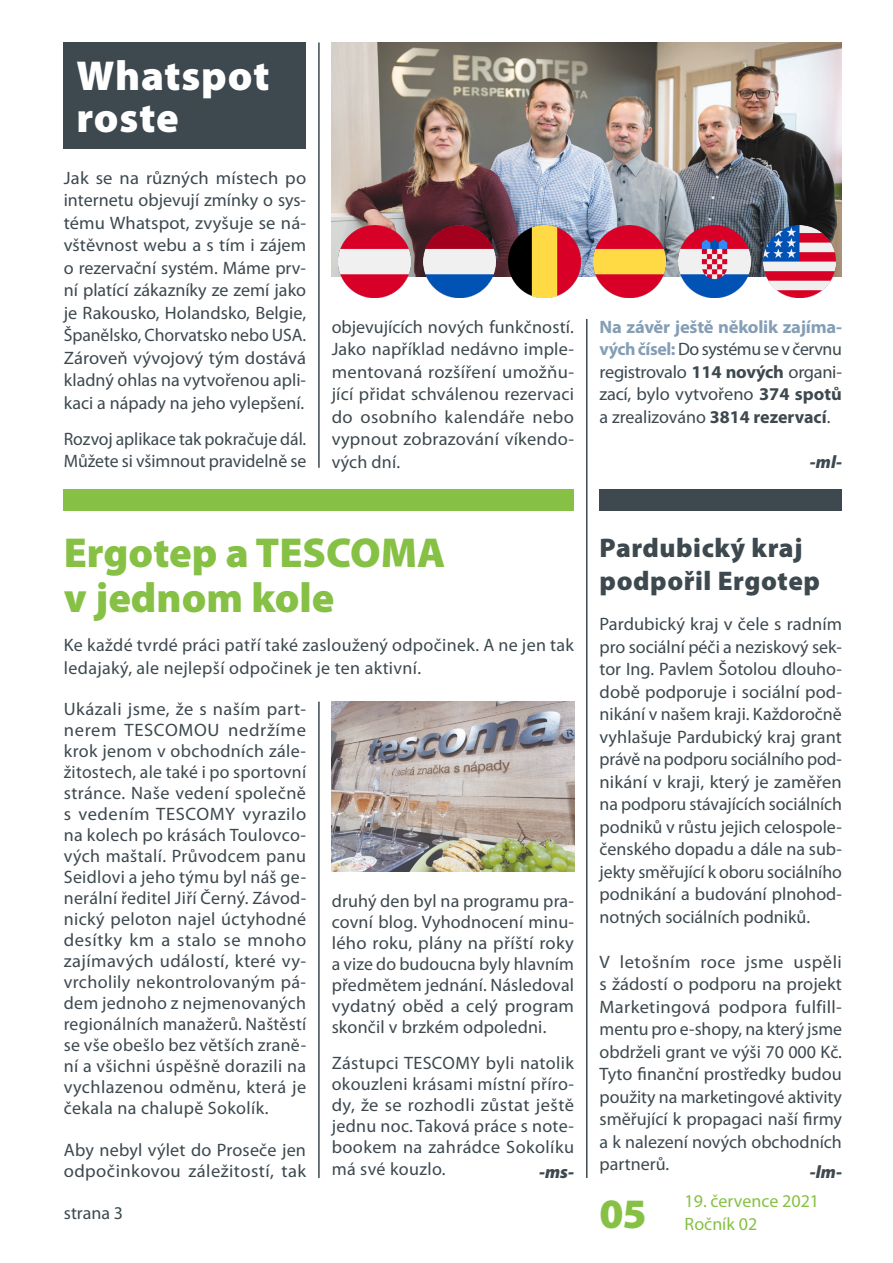
<style>
.page{position:relative;width:893px;height:1263px;background:#fff}
.page>*{position:absolute;margin:0;border:0;box-sizing:border-box;transform-origin:0 0}
.t1{font:900 42px "Myriad Pro";color:#86c145}
.t2{font:900 42px "Myriad Pro";letter-spacing:.02em;color:#fff}
.t3{font:900 27px/32.4px "Myriad Pro";letter-spacing:.02em;color:#3d494f}
.t4{font:18px/22.5px "Myriad Pro";letter-spacing:.01em;color:#3d494f;text-align:justify}
.t5{font:18px "Myriad Pro";color:#86c145}
.t6{font:italic 900 18px "Myriad Pro";color:#3d494f}
.s1{font-weight:700;color:#849eb6}
.s2{font-weight:700}
</style>
<div class="page">
<div style="left:64px;top:43px;width:242px;height:106px;background:#3d494f"></div>
<hr style="left:318px;top:43px;width:2px;height:425px;background:#3d494f">
<hr style="left:586px;top:319px;width:1px;height:859px;background:#3d494f">
<div style="left:64px;top:489px;width:510px;height:21px;background:#86c145"></div>
<img style="left:332px;top:43px;width:510px;height:233px">
<img style="left:423px;top:225px;width:72px;height:73px">
<img style="left:338px;top:225px;width:72px;height:73px">
<img style="left:593px;top:225px;width:72px;height:73px">
<img style="left:508px;top:225px;width:72px;height:73px">
<img style="left:763px;top:225px;width:73px;height:73px">
<img style="left:678px;top:225px;width:72px;height:73px">
<img style="left:332px;top:702px;width:242px;height:170px">
<hr style="left:318px;top:702px;width:2px;height:476px;background:#3d494f">
<div style="left:600px;top:489px;width:242px;height:21px;background:#3d494f"></div>
<p class="t2" style="left:77px;top:52px;width:194px">Whatspot</p>
<p class="t2" style="left:77px;top:94px;width:104px">roste</p>
<p class="t4" style="left:64px;top:167px;width:244px">Jak se na různých místech po internetu objevují zmínky o sys&shy;tému Whatspot, zvyšuje se ná&shy;vštěvnost webu a s tím i zájem o rezervační systém. Máme prv&shy;ní platící zákazníky ze zemí jako je Rakousko, Holandsko, Belgie, Španělsko, Chorvatsko nebo USA.<br>Zároveň vývojový tým dostává kladný ohlas na vytvořenou apli&shy;kaci a nápady na jeho vylepšení.</p>
<p class="t4" style="left:64px;top:428px;width:244px">Rozvoj aplikace tak pokračuje dál.<br>Můžete si všimnout pravidelně se</p>
<p class="t4" style="left:332px;top:316px;width:244px">objevujících nových funkčností.<br>Jako například nedávno imple&shy;mentovaná rozšíření umožňu&shy;jící přidat schválenou rezervaci do osobního kalendáře nebo vypnout zobrazování víkendo&shy;vých dní.</p>
<p class="t4" style="left:600px;top:316px;width:244px"><span class="s1">Na závěr ještě několik zajíma&shy;vých čísel:</span> Do systému se v červnu registrovalo <span class="s2">114 nových</span> organi&shy;zací, bylo vytvořeno <span class="s2">374 spotů </span>a zrealizováno <span class="s2">3814 rezervací</span>.</p>
<p class="t6" style="left:810px;top:452px;width:34px">-ml-</p>
<p class="t1" style="left:64px;top:529px;width:383px">Ergotep a TESCOMA</p>
<p class="t1" style="left:64px;top:574px;width:272px">v jednom kole</p>
<p class="t4" style="left:64px;top:634px;width:512px">Ke každé tvrdé práci patří také zasloužený odpočinek. A ne jen tak ledajaký, ale nejlepší odpočinek je ten aktivní.</p>
<p class="t4" style="left:64px;top:699px;width:244px;line-height:21px">Ukázali jsme, že s naším part&shy;nerem TESCOMOU nedržíme krok jenom v obchodních zále&shy;žitostech, ale také i po sportovní stránce. Naše vedení společně s vedením TESCOMY vyrazilo na kolech po krásách Toulovco&shy;vých maštalí. Průvodcem panu Seidlovi a jeho týmu byl náš ge&shy;nerální ředitel Jiří Černý. Závod&shy;nický peloton najel úctyhodné desítky km a stalo se mnoho zajímavých událostí, které vy&shy;vrcholily nekontrolovaným pá&shy;dem jednoho z nejmenovaných regionálních manažerů. Naštěstí se vše obešlo bez větších zraně&shy;ní a všichni úspěšně dorazili na vychlazenou odměnu, která je čekala na chalupě Sokolík.</p>
<p class="t4" style="left:64px;top:1140px;width:244px;line-height:21px">Aby nebyl výlet do Proseče jen odpočinkovou záležitostí, tak</p>
<p class="t4" style="left:64px;top:1202px;width:61px">strana 3</p>
<p class="t4" style="left:332px;top:890px;width:244px;line-height:21px">druhý den byl na programu pra&shy;covní blog. Vyhodnocení minu&shy;lého roku, plány na příští roky a vize do budoucna byly hlavním předmětem jednání. Následoval vydatný oběd a celý program skončil v brzkém odpoledni.</p>
<p class="t4" style="left:332px;top:1052px;width:244px;line-height:21.3px">Zástupci TESCOMY byli natolik okouzleni krásami místní příro&shy;dy, že se rozhodli zůstat ještě jednu noc. Taková práce s note&shy;bookem na zahrádce Sokolíku má své kouzlo.</p>
<p class="t6" style="left:539px;top:1162px;width:36px">-ms-</p>
<p class="t3" style="left:600px;top:532px;width:222px">Pardubický kraj podpořil Ergotep</p>
<p class="t4" style="left:600px;top:613px;width:244px">Pardubický kraj v čele s radním pro sociální péči a neziskový sek&shy;tor Ing. Pavlem Šotolou dlouho&shy;době podporuje i sociální pod&shy;nikání v našem kraji. Každoročně vyhlašuje Pardubický kraj grant právě na podporu sociálního pod&shy;nikání v kraji, který je zaměřen na podporu stávajících sociálních podniků v růstu jejich celospole&shy;čenského dopadu a dále na sub&shy;jekty směřující k oboru sociálního podnikání a budování plnohod&shy;notných sociálních podniků.</p>
<p class="t4" style="left:600px;top:951px;width:244px">V letošním roce jsme uspěli s žádostí o podporu na projekt Marketingová podpora fulfill&shy;mentu pro e-shopy, na který jsme obdrželi grant ve výši 70 000 Kč.<br>Tyto finanční prostředky budou použity na marketingové aktivity směřující k propagaci naší firmy a k nalezení nových obchodních partnerů.</p>
<p class="t6" style="left:810px;top:1162px;width:34px">-lm-</p>
<p class="t1" style="left:600px;top:1190px;width:48px">05</p>
<p class="t5" style="left:685px;top:1191px;width:136px">19. července 2021</p>
<p class="t5" style="left:685px;top:1214px;width:74px">Ročník 02</p>
</div>
